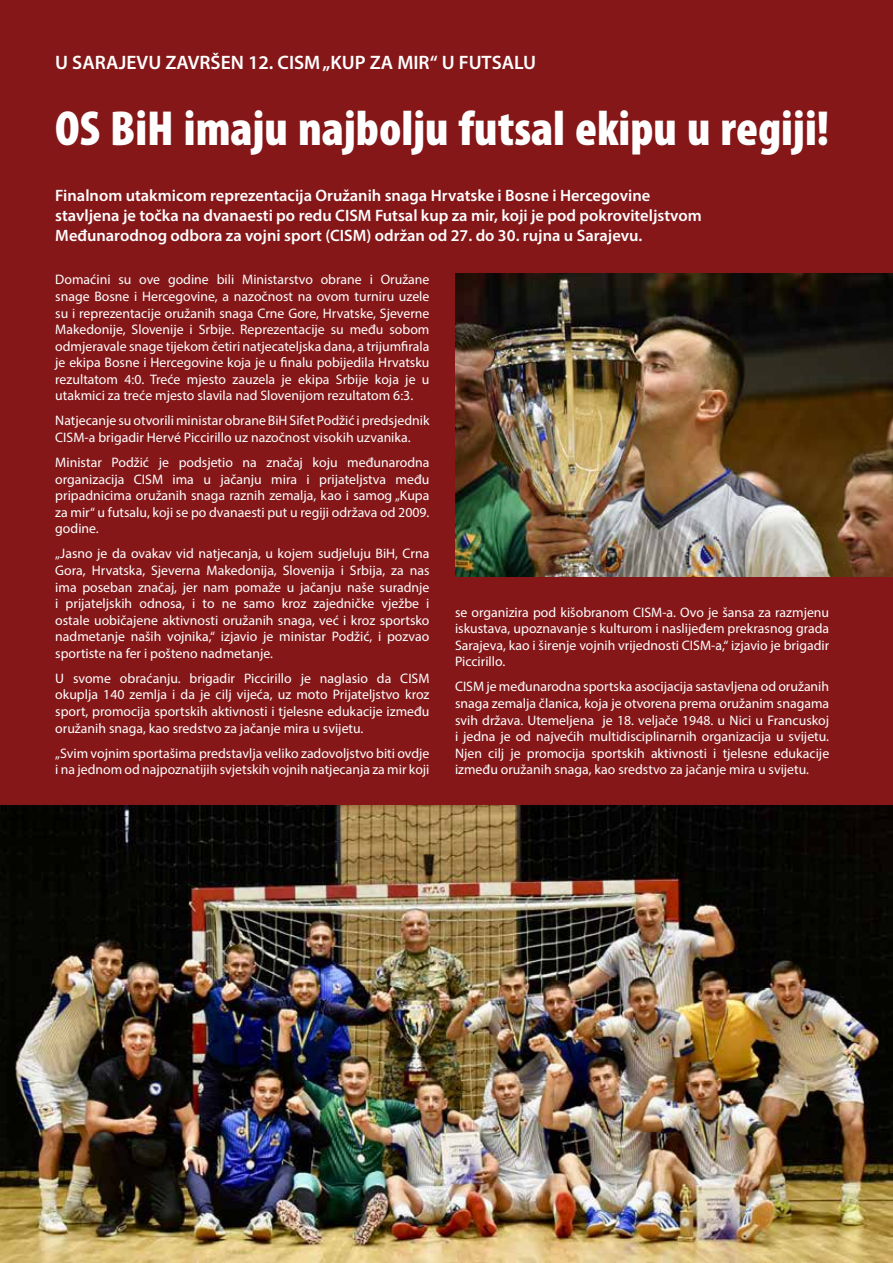
<style>
.page{position:relative;width:893px;height:1263px;background:#851719}
.page>*{position:absolute;margin:0;border:0;box-sizing:border-box;transform-origin:0 0}
.t1{font:900 condensed 49.5px "Myriad Pro";color:#fff}
.t2{font:600 19.5px "Myriad Pro";color:#fff}
.t3{font:600 16.5px/19.8px "Myriad Pro";color:#fff}
.t4{font:13.8px/16.5px "Myriad Pro";color:#fff;text-align:justify}
</style>
<div class="page">
<img style="left:0;top:806px;width:893px;height:457px">
<img style="left:455px;top:273px;width:438px;height:303px">
<h2 class="t2" style="left:55px;top:50px;width:482px">U SARAJEVU ZAVRŠEN 12. CISM „KUP ZA MIR“ U FUTSALU</h2>
<h1 class="t1" style="left:55px;top:97px;width:775px">OS BiH imaju najbolju futsal ekipu u regiji!</h1>
<p class="t3" style="left:55px;top:186px;width:648px">Finalnom utakmicom reprezentacija Oružanih snaga Hrvatske i Bosne i Hercegovine stavljena je točka na dvanaesti po redu CISM Futsal kup za mir, koji je pod pokroviteljstvom<br>Međunarodnog odbora za vojni sport (CISM) održan od 27. do 30. rujna u Sarajevu.</p>
<p class="t4" style="left:55px;top:271px;width:376px">Domaćini su ove godine bili Ministarstvo obrane i Oružane snage Bosne i Hercegovine, a nazočnost na ovom turniru uzele su i reprezentacije oružanih snaga Crne Gore, Hrvatske, Sjeverne Makedonije, Slovenije i Srbije. Reprezentacije su među sobom odmjeravale snage tijekom četiri natjecateljska dana, a trijumfirala je ekipa Bosne i Hercegovine koja je u finalu pobijedila Hrvatsku rezultatom 4:0. Treće mjesto zauzela je ekipa Srbije koja je u utakmici za treće mjesto slavila nad Slovenijom rezultatom 6:3.</p>
<p class="t4" style="left:55px;top:412px;width:376px">Natjecanje su otvorili ministar obrane BiH Sifet Podžić i predsjednik<br>CISM-a brigadir Hervé Piccirillo uz nazočnost visokih uzvanika.</p>
<p class="t4" style="left:55px;top:454px;width:376px">Ministar Podžić je podsjetio na značaj koju međunarodna organizacija CISM ima u jačanju mira i prijateljstva među pripadnicima oružanih snaga raznih zemalja, kao i samog „Kupa za mir“ u futsalu, koji se po dvanaesti put u regiji održava od 2009. godine.</p>
<p class="t4" style="left:55px;top:545px;width:376px">„Jasno je da ovakav vid natjecanja, u kojem sudjeluju BiH, Crna Gora, Hrvatska, Sjeverna Makedonija, Slovenija i Srbija, za nas ima poseban značaj, jer nam pomaže u jačanju naše suradnje i prijateljskih odnosa, i to ne samo kroz zajedničke vježbe i ostale uobičajene aktivnosti oružanih snaga, već i kroz sportsko nadmetanje naših vojnika,“ izjavio je ministar Podžić, i pozvao sportiste na fer i pošteno nadmetanje.</p>
<p class="t4" style="left:55px;top:670px;width:376px">U svome obraćanju. brigadir Piccirillo je naglasio da CISM okuplja 140 zemlja i da je cilj vijeća, uz moto Prijateljstvo kroz sport, promocija sportskih aktivnosti i tjelesne edukacije između oružanih snaga, kao sredstvo za jačanje mira u svijetu.</p>
<p class="t4" style="left:55px;top:744px;width:376px">„Svim vojnim sportašima predstavlja veliko zadovoljstvo biti ovdje i na jednom od najpoznatijih svjetskih vojnih natjecanja za mir koji</p>
<p class="t4" style="left:455px;top:603px;width:376px">se organizira pod kišobranom CISM-a. Ovo je šansa za razmjenu iskustava, upoznavanje s kulturom i naslijeđem prekrasnog grada Sarajeva, kao i širenje vojnih vrijednosti CISM-a,“ izjavio je brigadir Piccirillo.</p>
<p class="t4" style="left:455px;top:678px;width:376px">CISM je međunarodna sportska asocijacija sastavljena od oružanih snaga zemalja članica, koja je otvorena prema oružanim snagama svih država. Utemeljena je 18. veljače 1948. u Nici u Francuskoj i jedna je od najvećih multidisciplinarnih organizacija u svijetu.<br>Njen cilj je promocija sportskih aktivnosti i tjelesne edukacije između oružanih snaga, kao sredstvo za jačanje mira u svijetu.</p>
</div>
